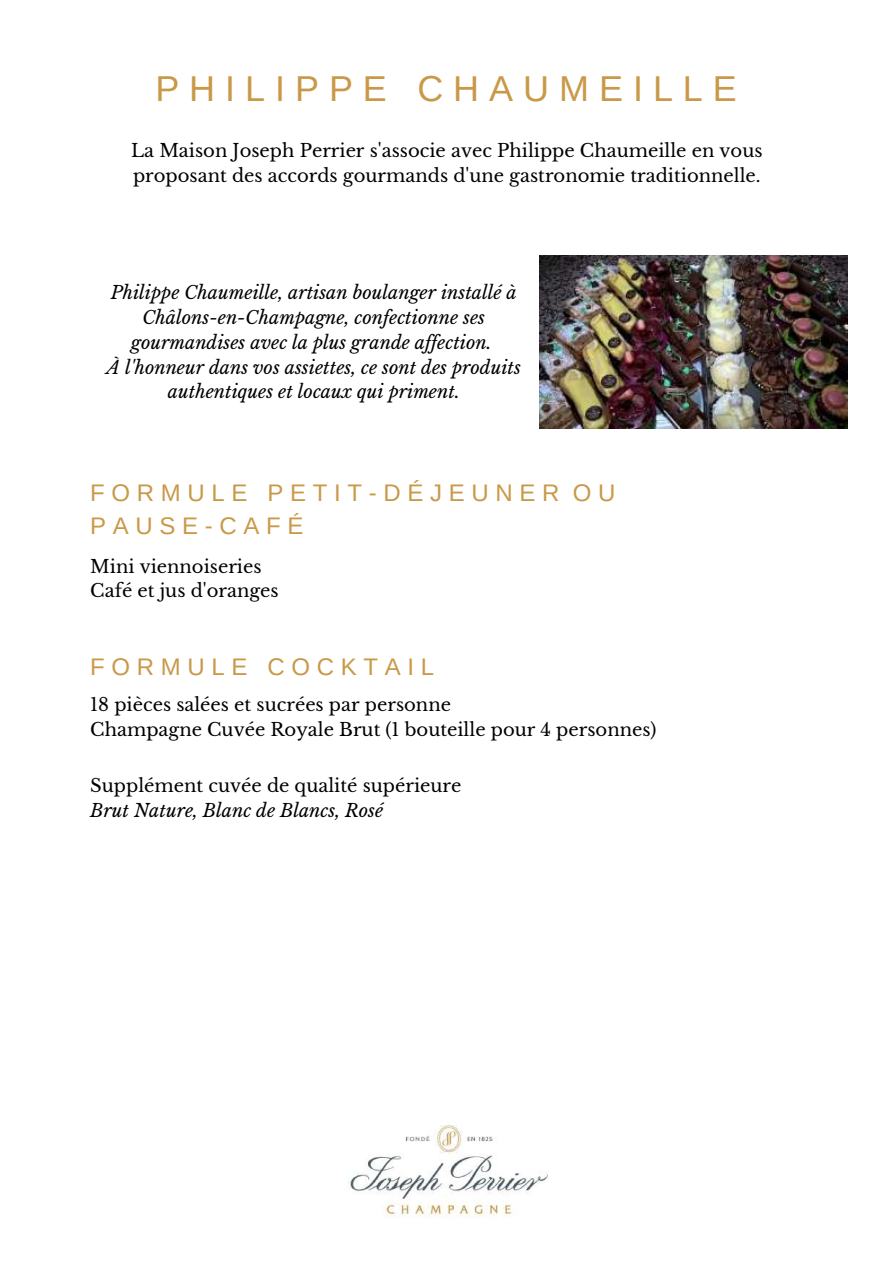
<style>
.page{position:relative;width:893px;height:1264px;background:#fff}
.page>*{position:absolute;margin:0;border:0;box-sizing:border-box;transform-origin:0 0}
.t1{font:36px "Arimo";color:#c99949}
.t2{font:24px/32.5px "Arimo";letter-spacing:.28em;color:#c99949}
.t3{font:18px/24.8px "Libre Baskerville";color:#000}
.t4{font:italic 18px/24.8px "Libre Baskerville";color:#000;text-align:center}
</style>
<div class="page">
<img style="left:539px;top:255px;width:308px;height:174px">
<img style="left:347px;top:1125px;width:200px;height:94px">
<h1 class="t1" style="left:155px;top:69px;width:583px">P H I L I P P E C H A U M E I L L E</h1>
<p class="t3" style="left:131px;top:139px;width:633px">La Maison Joseph Perrier s'associe avec Philippe Chaumeille en vous proposant des accords gourmands d'une gastronomie traditionnelle.</p>
<p class="t4" style="left:107px;top:281px;width:416px">Philippe Chaumeille, artisan boulanger installé à Châlons-en-Champagne, confectionne ses gourmandises avec la plus grande af ection.<br>À l'honneur dans vos assiettes, ce sont des produits authentiques et locaux qui priment.</p>
<h2 class="t2" style="left:90px;top:476px;width:526px">FORMULE PETIT-DÉJEUNER OU<br>PAUSE-CAFÉ</h2>
<p class="t3" style="left:90px;top:554px;width:190px">Mini viennoiseries<br>Café et jus d'oranges</p>
<h2 class="t2" style="left:90px;top:650px;width:345px">FORMULE COCKTAIL</h2>
<p class="t3" style="left:90px;top:692px;width:567px">18 pièces salées et sucrées par personne<br>Champagne Cuvée Royale Brut (1 bouteille pour 4 personnes)</p>
<p class="t3" style="left:90px;top:773px;width:372px">Supplément cuvée de qualité supérieure</p>
<p class="t4" style="left:90px;top:798px;width:294px">Brut Nature, Blanc de Blancs, Rosé</p>
</div>
